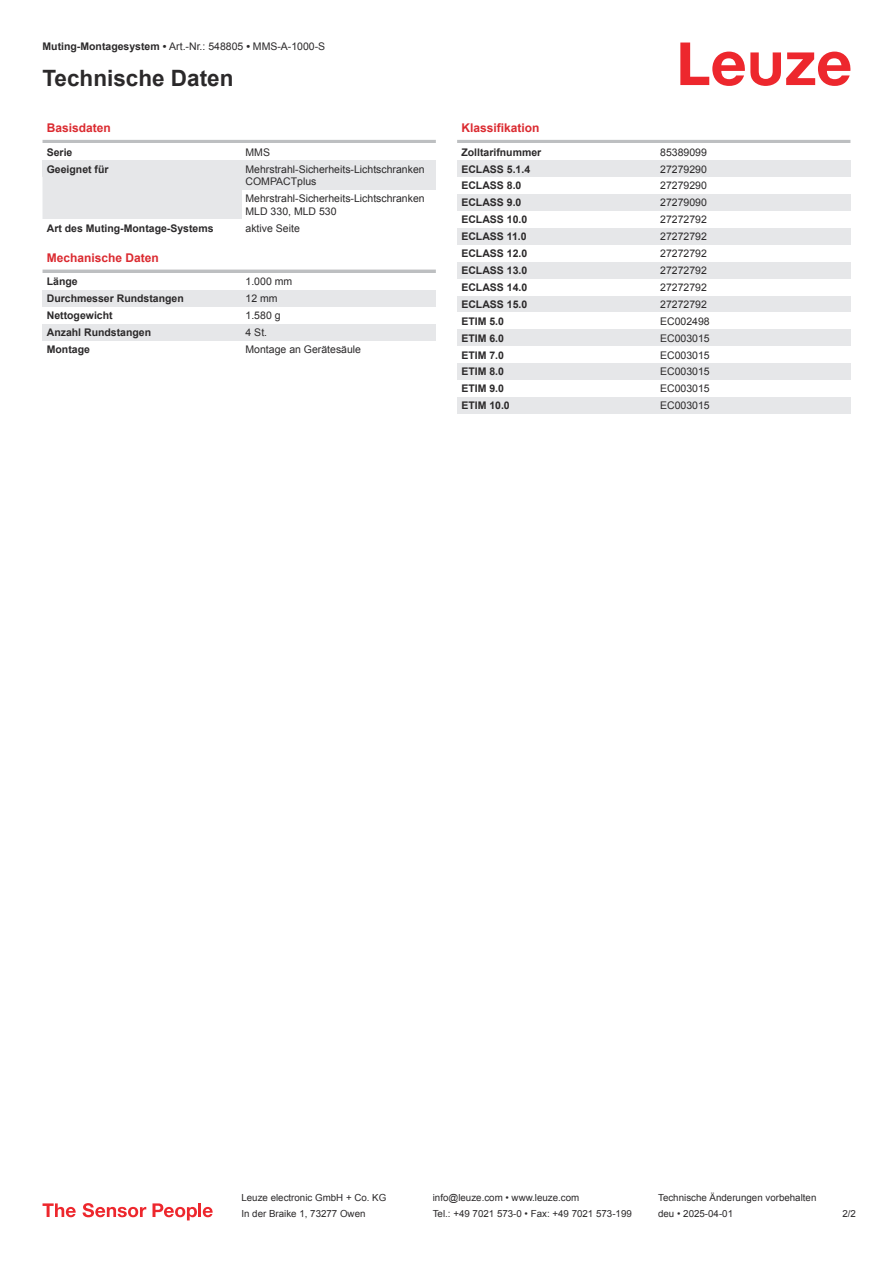
<style>
.page{position:relative;width:893px;height:1263px;background:#fff}
.page>*{position:absolute;margin:0;border:0;box-sizing:border-box;transform-origin:0 0}
.t1{font:700 22.5px "Arial";color:#2b292a}
.t2{font:700 12px "Arial";color:#db2a30}
.t3{font:10.5px/12.6px "Arial";color:#2b292a}
.t4{font:700 10.5px "Arial";color:#2b292a}
.t5{font:9.75px "Arial";color:#2b292a}
.s1{font-weight:700}
</style>
<div class="page">
<svg style="left:680px;top:43px;width:170px;height:43px"></svg>
<div style="left:43px;top:177px;width:199px;height:42px;background:#e6e7e9"></div>
<hr style="left:43px;top:140px;width:393px;height:3px;background:#bdbfc1">
<div style="left:43px;top:160px;width:199px;height:17px;background:#e6e7e9"></div>
<div style="left:242px;top:160px;width:194px;height:30px;background:#e6e7e9"></div>
<hr style="left:43px;top:270px;width:393px;height:3px;background:#bdbfc1">
<div style="left:43px;top:290px;width:199px;height:17px;background:#e6e7e9"></div>
<div style="left:242px;top:290px;width:194px;height:17px;background:#e6e7e9"></div>
<div style="left:43px;top:324px;width:199px;height:17px;background:#e6e7e9"></div>
<div style="left:242px;top:324px;width:194px;height:17px;background:#e6e7e9"></div>
<hr style="left:457px;top:140px;width:393px;height:3px;background:#bdbfc1">
<div style="left:457px;top:160px;width:200px;height:17px;background:#e6e7e9"></div>
<div style="left:657px;top:160px;width:193px;height:17px;background:#e6e7e9"></div>
<div style="left:457px;top:194px;width:200px;height:17px;background:#e6e7e9"></div>
<div style="left:657px;top:194px;width:193px;height:17px;background:#e6e7e9"></div>
<div style="left:457px;top:228px;width:200px;height:17px;background:#e6e7e9"></div>
<div style="left:657px;top:228px;width:193px;height:17px;background:#e6e7e9"></div>
<div style="left:457px;top:262px;width:200px;height:17px;background:#e6e7e9"></div>
<div style="left:657px;top:262px;width:193px;height:17px;background:#e6e7e9"></div>
<div style="left:457px;top:296px;width:200px;height:16px;background:#e6e7e9"></div>
<div style="left:657px;top:296px;width:193px;height:16px;background:#e6e7e9"></div>
<div style="left:457px;top:329px;width:200px;height:17px;background:#e6e7e9"></div>
<div style="left:657px;top:329px;width:193px;height:17px;background:#e6e7e9"></div>
<div style="left:457px;top:363px;width:200px;height:17px;background:#e6e7e9"></div>
<div style="left:657px;top:363px;width:193px;height:17px;background:#e6e7e9"></div>
<div style="left:457px;top:397px;width:200px;height:17px;background:#e6e7e9"></div>
<div style="left:657px;top:397px;width:193px;height:17px;background:#e6e7e9"></div>
<svg style="left:43px;top:1203px;width:33px;height:14px"></svg>
<svg style="left:83px;top:1203px;width:63px;height:14px"></svg>
<svg style="left:153px;top:1203px;width:44px;height:17px"></svg>
<hr style="left:198px;top:1203px;width:3px;height:14px;background:#ed272d">
<svg style="left:203px;top:1207px;width:10px;height:10px"></svg>
<p class="t3" style="left:43px;top:41px;width:284px"><span class="s1">Muting-Montagesystem •</span> Art.-Nr.: 548805 <span class="s1">•</span> MMS-A-1000-S</p>
<h1 class="t1" style="left:43px;top:70px;width:192px">Technische Daten</h1>
<p class="t2" style="left:47px;top:123px;width:66px">Basisdaten</p>
<p class="t4" style="left:47px;top:148px;width:27px">Serie</p>
<p class="t3" style="left:246px;top:147px;width:26px">MMS</p>
<p class="t4" style="left:47px;top:165px;width:63px">Geeignet für</p>
<p class="t3" style="left:246px;top:164px;width:181px">Mehrstrahl-Sicherheits-Lichtschranken<br>COMPACTplus</p>
<p class="t3" style="left:246px;top:193px;width:181px">Mehrstrahl-Sicherheits-Lichtschranken<br>MLD 330, MLD 530</p>
<p class="t4" style="left:47px;top:224px;width:168px">Art des Muting-Montage-Systems</p>
<p class="t3" style="left:246px;top:223px;width:56px">aktive Seite</p>
<p class="t2" style="left:47px;top:253px;width:114px">Mechanische Daten</p>
<p class="t4" style="left:47px;top:278px;width:32px">Länge</p>
<p class="t3" style="left:246px;top:276px;width:48px">1.000 mm</p>
<p class="t4" style="left:47px;top:295px;width:139px">Durchmesser Rundstangen</p>
<p class="t3" style="left:246px;top:293px;width:34px">12 mm</p>
<p class="t4" style="left:47px;top:311px;width:67px">Nettogewicht</p>
<p class="t3" style="left:246px;top:310px;width:37px">1.580 g</p>
<p class="t4" style="left:47px;top:328px;width:106px">Anzahl Rundstangen</p>
<p class="t3" style="left:246px;top:327px;width:23px">4 St.</p>
<p class="t4" style="left:47px;top:345px;width:45px">Montage</p>
<p class="t3" style="left:246px;top:344px;width:117px">Montage an Gerätesäule</p>
<p class="t2" style="left:461px;top:123px;width:80px">Klassifikation</p>
<p class="t4" style="left:461px;top:148px;width:81px">Zolltarifnummer</p>
<p class="t3" style="left:660px;top:147px;width:48px">85389099</p>
<p class="t4" style="left:461px;top:165px;width:70px">ECLASS 5.1.4</p>
<p class="t3" style="left:660px;top:164px;width:48px">27279290</p>
<p class="t4" style="left:461px;top:182px;width:62px">ECLASS 8.0</p>
<p class="t3" style="left:660px;top:180px;width:48px">27279290</p>
<p class="t4" style="left:461px;top:199px;width:62px">ECLASS 9.0</p>
<p class="t3" style="left:660px;top:197px;width:48px">27279090</p>
<p class="t4" style="left:461px;top:216px;width:67px">ECLASS 10.0</p>
<p class="t3" style="left:660px;top:214px;width:48px">27272792</p>
<p class="t4" style="left:461px;top:233px;width:67px">ECLASS 11.0</p>
<p class="t3" style="left:660px;top:231px;width:48px">27272792</p>
<p class="t4" style="left:461px;top:249px;width:67px">ECLASS 12.0</p>
<p class="t3" style="left:660px;top:248px;width:48px">27272792</p>
<p class="t4" style="left:461px;top:266px;width:67px">ECLASS 13.0</p>
<p class="t3" style="left:660px;top:265px;width:48px">27272792</p>
<p class="t4" style="left:461px;top:283px;width:67px">ECLASS 14.0</p>
<p class="t3" style="left:660px;top:282px;width:48px">27272792</p>
<p class="t4" style="left:461px;top:300px;width:67px">ECLASS 15.0</p>
<p class="t3" style="left:660px;top:299px;width:48px">27272792</p>
<p class="t4" style="left:461px;top:317px;width:44px">ETIM 5.0</p>
<p class="t3" style="left:660px;top:316px;width:51px">EC002498</p>
<p class="t4" style="left:461px;top:334px;width:44px">ETIM 6.0</p>
<p class="t3" style="left:660px;top:333px;width:51px">EC003015</p>
<p class="t4" style="left:461px;top:351px;width:44px">ETIM 7.0</p>
<p class="t3" style="left:660px;top:349px;width:51px">EC003015</p>
<p class="t4" style="left:461px;top:368px;width:44px">ETIM 8.0</p>
<p class="t3" style="left:660px;top:366px;width:51px">EC003015</p>
<p class="t4" style="left:461px;top:385px;width:44px">ETIM 9.0</p>
<p class="t3" style="left:660px;top:383px;width:51px">EC003015</p>
<p class="t4" style="left:461px;top:402px;width:50px">ETIM 10.0</p>
<p class="t3" style="left:660px;top:400px;width:51px">EC003015</p>
<p class="t5" style="left:241px;top:1194px;width:146px">Leuze electronic GmbH + Co. KG</p>
<p class="t5" style="left:433px;top:1194px;width:148px">info@leuze.com • www.leuze.com</p>
<p class="t5" style="left:658px;top:1194px;width:160px">Technische Änderungen vorbehalten</p>
<p class="t5" style="left:241px;top:1210px;width:126px">In der Braike 1, 73277 Owen</p>
<p class="t5" style="left:433px;top:1210px;width:201px">Tel.: +49 7021 573-0 • Fax: +49 7021 573-199</p>
<p class="t5" style="left:658px;top:1210px;width:76px">deu • 2025-04-01</p>
<p class="t5" style="left:842px;top:1210px;width:15px">2 /2</p>
</div>
